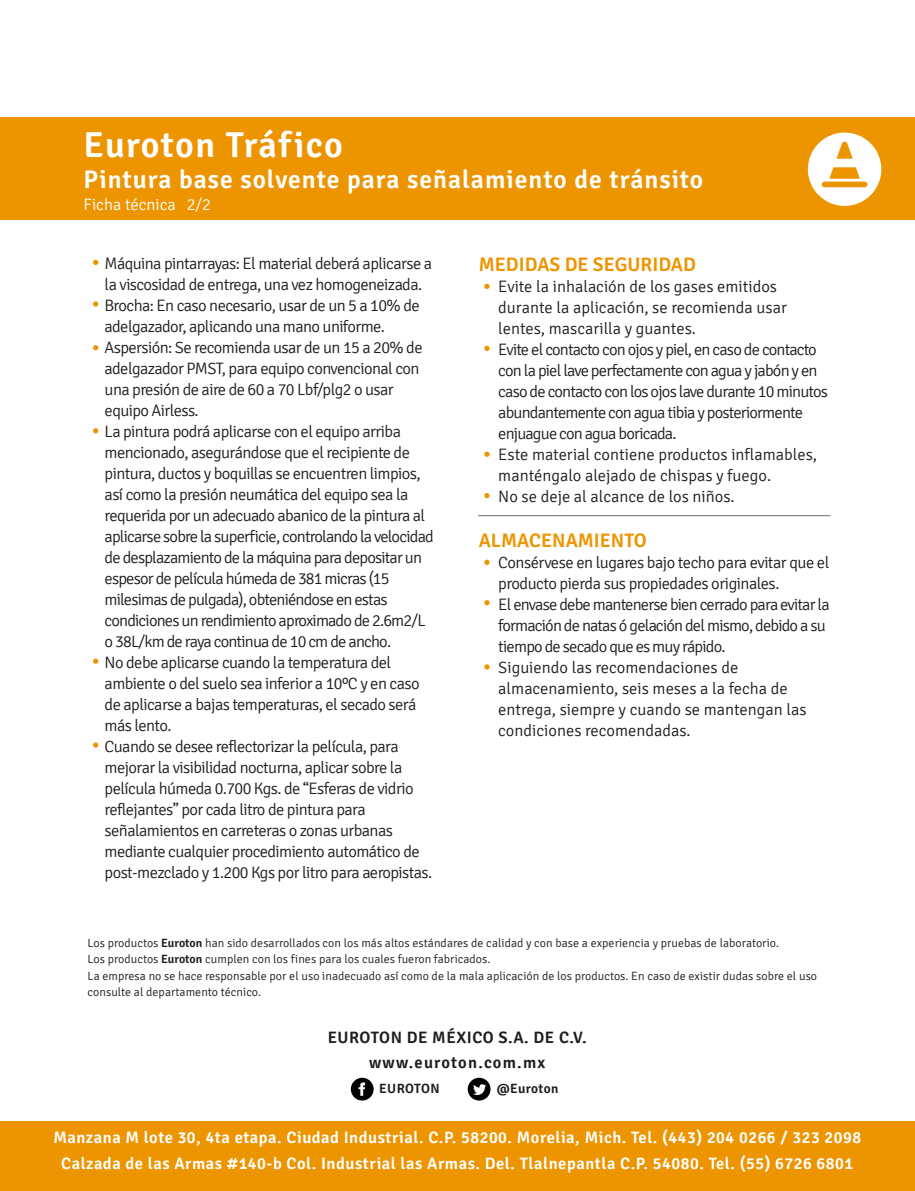
<style>
.page{position:relative;width:915px;height:1191px;background:#fff}
.page>*{position:absolute;margin:0;border:0;box-sizing:border-box;transform-origin:0 0}
.t1{font:600 36px "Signika";letter-spacing:.035em;color:#fff}
.t2{font:600 25.5px "Signika";letter-spacing:.04em;color:#fff}
.t3{font:600 19.5px "Signika";color:#ed9500}
.t4{font:300 16.5px/21px "Signika";letter-spacing:-.035em;color:#1d1d1b}
.t5{font:300 16.5px/21px "Signika";letter-spacing:-.015em;color:#1d1d1b}
.t6{font:600 16.5px/25.5px "Signika";letter-spacing:.035em;color:#fff;text-align:center}
.t7{font:600 16.5px/25px "Signika";letter-spacing:.035em;color:#1d1d1b;text-align:center}
.t8{font:300 16.5px "Signika";color:#fff}
.t9{font:600 13.35px "Signika";letter-spacing:.025em;color:#1d1d1b}
.t10{font:300 12px/16.5px "Signika";letter-spacing:.005em;color:#1d1d1b}
.s1{font-weight:600}
</style>
<div class="page">
<svg style="left:93px;top:260px;width:5px;height:5px"></svg>
<svg style="left:93px;top:301px;width:5px;height:6px"></svg>
<svg style="left:484px;top:284px;width:5px;height:5px"></svg>
<svg style="left:484px;top:346px;width:5px;height:5px"></svg>
<svg style="left:484px;top:451px;width:5px;height:6px"></svg>
<svg style="left:484px;top:493px;width:5px;height:5px"></svg>
<svg style="left:484px;top:559px;width:5px;height:6px"></svg>
<svg style="left:484px;top:600px;width:5px;height:5px"></svg>
<svg style="left:484px;top:664px;width:5px;height:5px"></svg>
<svg style="left:93px;top:345px;width:5px;height:5px"></svg>
<svg style="left:93px;top:428px;width:5px;height:5px"></svg>
<svg style="left:93px;top:658px;width:5px;height:6px"></svg>
<svg style="left:93px;top:742px;width:5px;height:5px"></svg>
<hr style="left:478px;top:515px;width:352px;height:1px;background:#706f6f">
<div style="left:0;top:1121px;width:914px;height:70px;background:#ed9500"></div>
<svg style="left:351px;top:1077px;width:22px;height:23px"></svg>
<svg style="left:467px;top:1077px;width:23px;height:23px"></svg>
<div style="left:0;top:118px;width:914px;height:102px;background:#ed9500"></div>
<div style="left:807px;top:132px;width:74px;height:74px;background:#fff;border-radius:50%"></div>
<svg style="left:836px;top:142px;width:16px;height:17px"></svg>
<svg style="left:829px;top:167px;width:30px;height:12px"></svg>
<div style="left:821px;top:182px;width:46px;height:5px;background:#ed9500;border-radius:3px"></div>
<h1 class="t1" style="left:84px;top:124px;width:260px">Euroton Tráfico</h1>
<h2 class="t2" style="left:84px;top:164px;width:621px">Pintura base solvente para señalamiento de tránsito</h2>
<p class="t8" style="left:84px;top:196px;width:129px">Ficha técnica 2/2</p>
<p class="t4" style="left:105px;top:253px;width:330px">Máquina pintarrayas: El material deberá aplicarse a la viscosidad de entrega, una vez homogeneizada.<br>Brocha: En caso necesario, usar de un 5 a 10% de adelgazador, aplicando una mano uniforme.<br>Aspersión: Se recomienda usar de un 15 a 20% de adelgazador PMST, para equipo convencional con una presión de aire de 60 a 70 Lbf/plg2 o usar equipo Airless.<br>La pintura podrá aplicarse con el equipo arriba mencionado, asegurándose que el recipiente de pintura, ductos y boquillas se encuentren limpios, así como la presión neumática del equipo sea la requerida por un adecuado abanico de la pintura al aplicarse sobre la superficie, controlando la velocidad de desplazamiento de la máquina para depositar un espesor de película húmeda de 381 micras (15 milesimas de pulgada), obteniéndose en estas condiciones un rendimiento aproximado de 2.6m2/L o 38L/km de raya continua de 10 cm de ancho.<br>No debe aplicarse cuando la temperatura del ambiente o del suelo sea inferior a 10ºC y en caso de aplicarse a bajas temperaturas, el secado será más lento.<br>Cuando se desee reflectorizar la película, para mejorar la visibilidad nocturna, aplicar sobre la película húmeda 0.700 Kgs. de “Esferas de vidrio reflejantes” por cada litro de pintura para señalamientos en carreteras o zonas urbanas mediante cualquier procedimiento automático de post-mezclado y 1.200 Kgs por litro para aeropistas.</p>
<p class="t3" style="left:478px;top:253px;width:219px">MEDIDAS DE SEGURIDAD</p>
<p class="t5" style="left:498px;top:276px;width:331px">Evite la inhalación de los gases emitidos durante la aplicación, se recomienda usar lentes, mascarilla y guantes.<br>Evite el contacto con ojos y piel, en caso de contacto con la piel lave perfectamente con agua y jabón y en caso de contacto con los ojos lave durante 10 minutos abundantemente con agua tibia y posteriormente enjuague con agua boricada.<br>Este material contiene productos inflamables, manténgalo alejado de chispas y fuego.<br>No se deje al alcance de los niños.</p>
<p class="t3" style="left:478px;top:529px;width:169px">ALMACENAMIENTO</p>
<p class="t4" style="left:498px;top:552px;width:333px">Consérvese en lugares bajo techo para evitar que el producto pierda sus propiedades originales.<br>El envase debe mantenerse bien cerrado para evitar la formación de natas ó gelación del mismo, debido a su tiempo de secado que es muy rápido.<br>Siguiendo las recomendaciones de almacenamiento, seis meses a la fecha de entrega, siempre y cuando se mantengan las condiciones recomendadas.</p>
<p class="t10" style="left:88px;top:934px;width:730px">Los productos <span class="s1">Euroton</span> han sido desarrollados con los más altos estándares de calidad y con base a experiencia y pruebas de laboratorio.<br>Los productos <span class="s1">Euroton</span> cumplen con los fines para los cuales fueron fabricados.<br>La empresa no se hace responsable por el uso inadecuado así como de la mala aplicación de los productos. En caso de existir dudas sobre el uso consulte al departamento técnico.</p>
<p class="t7" style="left:327px;top:1024px;width:260px">EUROTON DE MÉXICO S.A. DE C.V. www.euroton.com.mx</p>
<p class="t9" style="left:379px;top:1080px;width:62px">EUROTON</p>
<p class="t9" style="left:496px;top:1080px;width:63px">@Euroton</p>
<p class="t6" style="left:53px;top:1125px;width:809px">Manzana M lote 30, 4ta etapa. Ciudad Industrial. C.P. 58200. Morelia, Mich. Tel. (443) 204 0266 / 323 2098<br>Calzada de las Armas #140-b Col. Industrial las Armas. Del. Tlalnepantla C.P. 54080. Tel. (55) 6726 6801</p>
</div>
